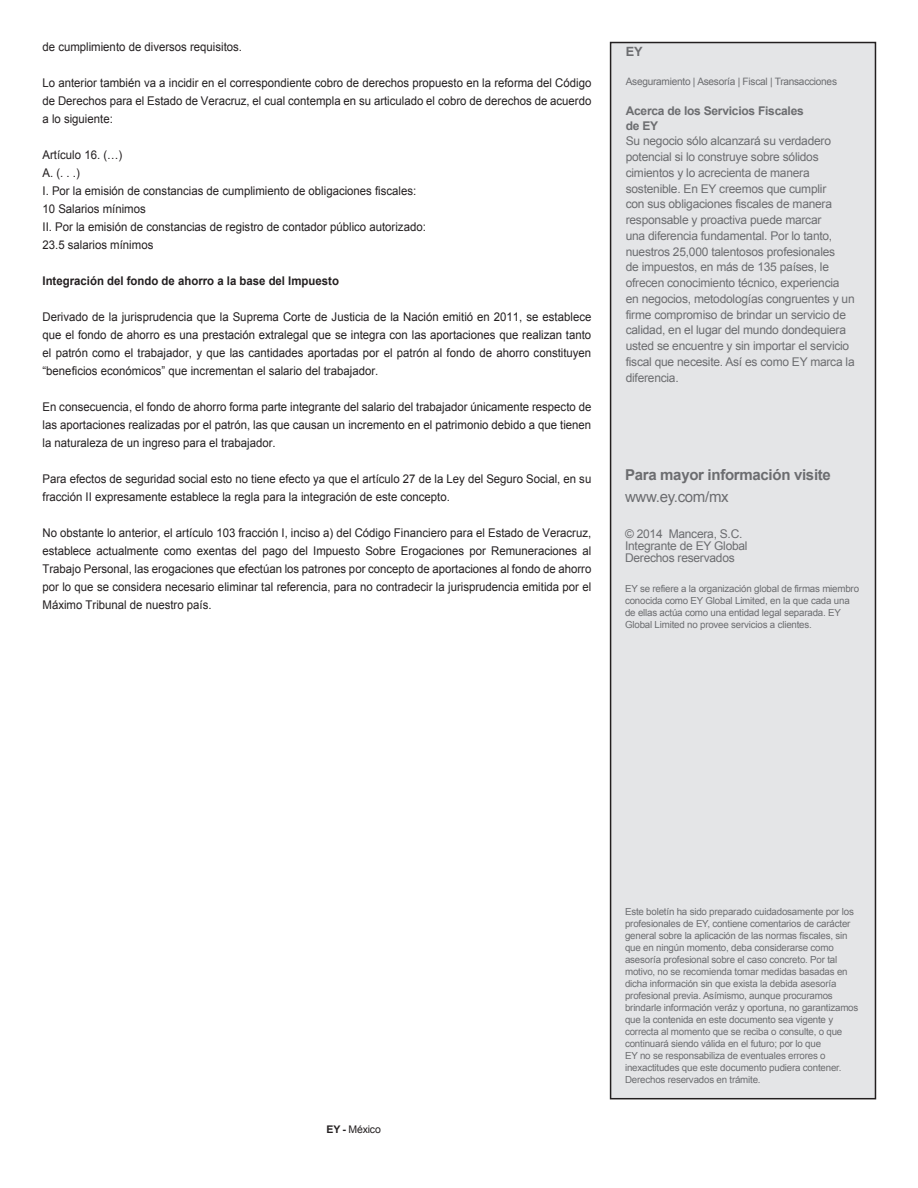
<style>
.page{position:relative;width:918px;height:1188px;background:#fff}
.page>*{position:absolute;margin:0;border:0;box-sizing:border-box;transform-origin:0 0}
.t1{font:700 15px "Arial";letter-spacing:-.02em;color:#6c6d70}
.t2{font:15px "Arial";letter-spacing:-.02em;color:#6c6d70}
.t3{font:700 12.75px "Arial";color:#6c6d70}
.t4{font:12px/18px "Arial";color:#231f20;text-align:justify;scale:.95 1}
.t5{font:12px/15.8px "Arial";letter-spacing:-.02em;color:#6c6d70}
.t6{font:700 12px "Arial";color:#231f20;scale:.95 1}
.t7{font:700 12px/15px "Arial";letter-spacing:-.02em;color:#6c6d70}
.t8{font:10.5px "Arial";letter-spacing:-.02em;color:#231f20}
.t9{font:10.2px "Arial";letter-spacing:-.025em;color:#6c6d70}
.t10{font:9.75px/12px "Arial";letter-spacing:-.02em;color:#6c6d70}
.s1{font-weight:700}
</style>
<div class="page">
<div style="left:611px;top:43px;width:264px;height:1056px;background:#e4e5e7"></div>
<div style="left:610px;top:42px;width:266px;height:1057px;border:2px solid #231f20"></div>
<p class="t4" style="left:43px;top:38px;width:212px">de cumplimiento de diversos requisitos.</p>
<p class="t4" style="left:43px;top:74px;width:579px">Lo anterior también va a incidir en el correspondiente cobro de derechos propuesto en la reforma del Código de Derechos para el Estado de Veracruz, el cual contempla en su articulado el cobro de derechos de acuerdo a lo siguiente:</p>
<p class="t4" style="left:43px;top:146px;width:86px">Artículo 16. (…)</p>
<p class="t4" style="left:43px;top:164px;width:41px">A. (. . .)</p>
<p class="t4" style="left:43px;top:182px;width:395px">I. Por la emisión de constancias de cumplimiento de obligaciones fiscales:</p>
<p class="t4" style="left:43px;top:200px;width:110px">10 Salarios mínimos</p>
<p class="t4" style="left:43px;top:218px;width:405px">II. Por la emisión de constancias de registro de contador público autorizado:</p>
<p class="t4" style="left:43px;top:236px;width:118px">23.5 salarios mínimos</p>
<p class="t6" style="left:43px;top:273px;width:314px">Integración del fondo de ahorro a la base del Impuesto</p>
<p class="t4" style="left:43px;top:308px;width:579px">Derivado de la jurisprudencia que la Suprema Corte de Justicia de la Nación emitió en 2011, se establece que el fondo de ahorro es una prestación extralegal que se integra con las aportaciones que realizan tanto el patrón como el trabajador, y que las cantidades aportadas por el patrón al fondo de ahorro constituyen “beneficios económicos” que incrementan el salario del trabajador.</p>
<p class="t4" style="left:43px;top:398px;width:579px">En consecuencia, el fondo de ahorro forma parte integrante del salario del trabajador únicamente respecto de las aportaciones realizadas por el patrón, las que causan un incremento en el patrimonio debido a que tienen la naturaleza de un ingreso para el trabajador.</p>
<p class="t4" style="left:43px;top:470px;width:579px">Para efectos de seguridad social esto no tiene efecto ya que el artículo 27 de la Ley del Seguro Social, en su fracción II expresamente establece la regla para la integración de este concepto.</p>
<p class="t4" style="left:43px;top:524px;width:579px">No obstante lo anterior, el artículo 103 fracción I, inciso a) del Código Financiero para el Estado de Veracruz, establece actualmente como exentas del pago del Impuesto Sobre Erogaciones por Remuneraciones al Trabajo Personal, las erogaciones que efectúan los patrones por concepto de aportaciones al fondo de ahorro por lo que se considera necesario eliminar tal referencia, para no contradecir la jurisprudencia emitida por el Máximo Tribunal de nuestro país.</p>
<p class="t3" style="left:626px;top:43px;width:18px">EY</p>
<p class="t9" style="left:626px;top:75px;width:213px">Aseguramiento | Asesoría | Fiscal | Transacciones</p>
<p class="t7" style="left:626px;top:103px;width:179px">Acerca de los Servicios Fiscales de EY</p>
<p class="t5" style="left:626px;top:134px;width:230px">Su negocio sólo alcanzará su verdadero potencial si lo construye sobre sólidos cimientos y lo acrecienta de manera sostenible. En EY creemos que cumplir<br>con sus obligaciones fiscales de manera responsable y proactiva puede marcar<br>una diferencia fundamental. Por lo tanto, nuestros 25,000 talentosos profesionales<br>de impuestos, en más de 135 países, le ofrecen conocimiento técnico, experiencia en negocios, metodologías congruentes y un firme compromiso de brindar un servicio de calidad, en el lugar del mundo dondequiera usted se encuentre y sin importar el servicio fiscal que necesite. Así es como EY marca la diferencia.</p>
<p class="t1" style="left:625px;top:465px;width:207px">Para mayor información visite</p>
<p class="t2" style="left:625px;top:487px;width:105px">www.ey.com/mx</p>
<p class="t5" style="left:625px;top:528px;width:124px;line-height:12px">© 2014 Mancera, S.C.<br>Integrante de EY Global<br>Derechos reservados</p>
<p class="t10" style="left:625px;top:582px;width:236px">EY se refiere a la organización global de firmas miembro conocida como EY Global Limited, en la que cada una de ellas actúa como una entidad legal separada. EY Global Limited no provee servicios a clientes.</p>
<p class="t8" style="left:327px;top:1123px;width:56px"><span class="s1">EY -</span> México</p>
<p class="t10" style="left:625px;top:906px;width:235px">Este boletín ha sido preparado cuidadosamente por los profesionales de EY, contiene comentarios de carácter general sobre la aplicación de las normas fiscales, sin que en ningún momento, deba considerarse como asesoría profesional sobre el caso concreto. Por tal motivo, no se recomienda tomar medidas basadas en dicha información sin que exista la debida asesoría profesional previa. Asímismo, aunque procuramos brindarle información veráz y oportuna, no garantizamos que la contenida en este documento sea vigente y correcta al momento que se reciba o consulte, o que continuará siendo válida en el futuro; por lo que<br>EY no se responsabiliza de eventuales errores o inexactitudes que este documento pudiera contener.<br>Derechos reservados en trámite.</p>
</div>
